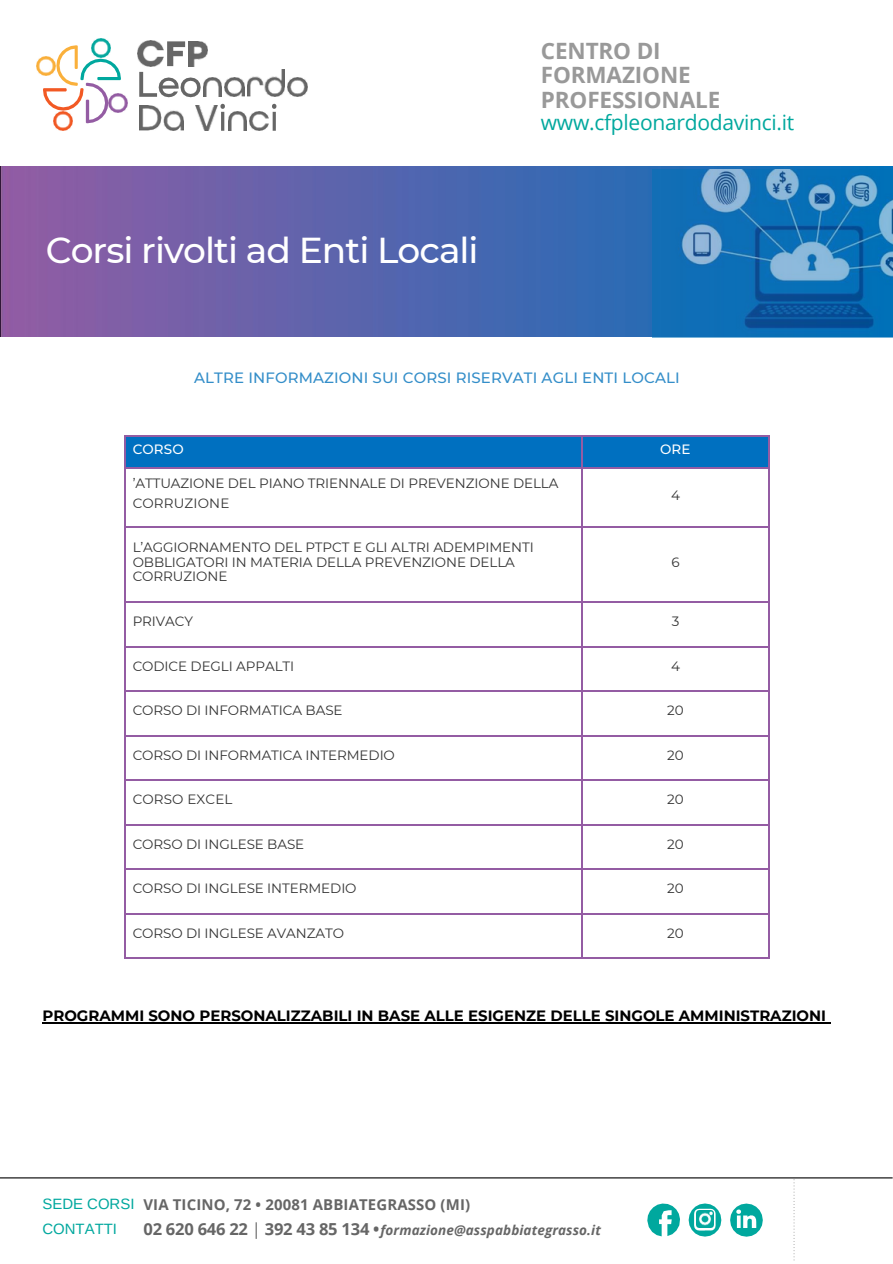
<style>
.page{position:relative;width:893px;height:1264px;background:#fff}
.page>*{position:absolute;margin:0;border:0;box-sizing:border-box;transform-origin:0 0}
.t1{font:500 36px "Montserrat";letter-spacing:-.025em;color:#fff}
.t2{font:700 22.5px/24.8px "Open Sans";letter-spacing:-.005em;color:#999}
.t3{font:21px "Open Sans";letter-spacing:-.015em;color:#00a89e}
.t4{font:700 16.5px "Open Sans";letter-spacing:-.015em;color:#666}
.t5{font:700 15px "Montserrat";color:#000}
.t6{font:500 15px "Montserrat";letter-spacing:.01em;color:#348ec9}
.t7{font:700 15px "Open Sans";letter-spacing:.01em;color:#666}
.t8{font:15px/24.8px "Arimo";color:#00a89e}
.t9{font:13.5px/14.5px "Montserrat";letter-spacing:-.005em;color:#333}
.t10{font:italic 700 13.5px "Open Sans";letter-spacing:.01em;color:#666}
.t11{font:500 13.5px "Montserrat";letter-spacing:.005em;color:#fff}
.s1{font-weight:400}
</style>
<div class="page">
<svg style="left:167px;top:41px;width:18px;height:25px"></svg>
<svg style="left:139px;top:72px;width:62px;height:25px"></svg>
<svg style="left:43px;top:45px;width:78px;height:78px"></svg>
<svg style="left:220px;top:104px;width:5px;height:27px"></svg>
<svg style="left:272px;top:104px;width:4px;height:27px"></svg>
<img style="left:91px;top:38px;width:19px;height:19px">
<img style="left:138px;top:41px;width:26px;height:26px">
<img style="left:188px;top:41px;width:19px;height:25px">
<img style="left:36px;top:56px;width:19px;height:19px">
<img style="left:247px;top:70px;width:37px;height:27px">
<img style="left:203px;top:77px;width:18px;height:19px">
<img style="left:224px;top:77px;width:20px;height:19px">
<img style="left:287px;top:77px;width:20px;height:19px">
<img style="left:109px;top:93px;width:19px;height:20px">
<img style="left:54px;top:111px;width:19px;height:19px">
<img style="left:139px;top:106px;width:44px;height:24px">
<img style="left:195px;top:106px;width:23px;height:24px">
<img style="left:228px;top:111px;width:18px;height:19px">
<img style="left:250px;top:111px;width:19px;height:19px">
<img style="left:0;top:167px;width:892px;height:170px">
<img style="left:652px;top:170px;width:240px;height:167px">
<div style="left:125px;top:459px;width:456px;height:8px;background:#0070c0"></div>
<div style="left:125px;top:436px;width:456px;height:23px;background:#0070c0"></div>
<div style="left:582px;top:459px;width:186px;height:8px;background:#0070c0"></div>
<div style="left:582px;top:436px;width:186px;height:23px;background:#0070c0"></div>
<hr style="left:125px;top:435px;width:456px;height:1px;background:#945ca3">
<hr style="left:582px;top:435px;width:186px;height:1px;background:#945ca3">
<hr style="left:124px;top:436px;width:1px;height:31px;background:#945ca3">
<hr style="left:581px;top:436px;width:1px;height:31px;background:#945ca3">
<hr style="left:768px;top:436px;width:1px;height:31px;background:#945ca3">
<hr style="left:125px;top:467px;width:456px;height:1px;background:#945ca3">
<hr style="left:582px;top:467px;width:186px;height:1px;background:#945ca3">
<hr style="left:124px;top:468px;width:1px;height:59px;background:#945ca3">
<hr style="left:581px;top:468px;width:1px;height:59px;background:#945ca3">
<hr style="left:768px;top:468px;width:1px;height:59px;background:#945ca3">
<hr style="left:125px;top:527px;width:456px;height:1px;background:#945ca3">
<hr style="left:582px;top:527px;width:186px;height:1px;background:#945ca3">
<hr style="left:124px;top:528px;width:1px;height:73px;background:#945ca3">
<hr style="left:581px;top:528px;width:1px;height:73px;background:#945ca3">
<hr style="left:768px;top:528px;width:1px;height:73px;background:#945ca3">
<hr style="left:125px;top:601px;width:456px;height:1px;background:#945ca3">
<hr style="left:582px;top:601px;width:186px;height:1px;background:#945ca3">
<hr style="left:124px;top:602px;width:1px;height:44px;background:#945ca3">
<hr style="left:581px;top:602px;width:1px;height:44px;background:#945ca3">
<hr style="left:768px;top:602px;width:1px;height:44px;background:#945ca3">
<hr style="left:125px;top:646px;width:456px;height:1px;background:#945ca3">
<hr style="left:582px;top:646px;width:186px;height:1px;background:#945ca3">
<hr style="left:124px;top:647px;width:1px;height:43px;background:#945ca3">
<hr style="left:581px;top:647px;width:1px;height:43px;background:#945ca3">
<hr style="left:768px;top:647px;width:1px;height:43px;background:#945ca3">
<hr style="left:125px;top:690px;width:456px;height:1px;background:#945ca3">
<hr style="left:582px;top:690px;width:186px;height:1px;background:#945ca3">
<hr style="left:124px;top:691px;width:1px;height:44px;background:#945ca3">
<hr style="left:581px;top:691px;width:1px;height:44px;background:#945ca3">
<hr style="left:768px;top:691px;width:1px;height:44px;background:#945ca3">
<hr style="left:125px;top:735px;width:456px;height:1px;background:#945ca3">
<hr style="left:582px;top:735px;width:186px;height:1px;background:#945ca3">
<hr style="left:124px;top:736px;width:1px;height:43px;background:#945ca3">
<hr style="left:581px;top:736px;width:1px;height:43px;background:#945ca3">
<hr style="left:768px;top:736px;width:1px;height:43px;background:#945ca3">
<hr style="left:125px;top:779px;width:456px;height:1px;background:#945ca3">
<hr style="left:582px;top:779px;width:186px;height:1px;background:#945ca3">
<hr style="left:124px;top:780px;width:1px;height:44px;background:#945ca3">
<hr style="left:581px;top:780px;width:1px;height:44px;background:#945ca3">
<hr style="left:768px;top:780px;width:1px;height:44px;background:#945ca3">
<hr style="left:125px;top:824px;width:456px;height:1px;background:#945ca3">
<hr style="left:582px;top:824px;width:186px;height:1px;background:#945ca3">
<hr style="left:124px;top:825px;width:1px;height:43px;background:#945ca3">
<hr style="left:581px;top:825px;width:1px;height:43px;background:#945ca3">
<hr style="left:768px;top:825px;width:1px;height:43px;background:#945ca3">
<hr style="left:125px;top:868px;width:456px;height:1px;background:#945ca3">
<hr style="left:582px;top:868px;width:186px;height:1px;background:#945ca3">
<hr style="left:124px;top:869px;width:1px;height:44px;background:#945ca3">
<hr style="left:581px;top:869px;width:1px;height:44px;background:#945ca3">
<hr style="left:768px;top:869px;width:1px;height:44px;background:#945ca3">
<hr style="left:125px;top:913px;width:456px;height:1px;background:#945ca3">
<hr style="left:582px;top:913px;width:186px;height:1px;background:#945ca3">
<hr style="left:124px;top:914px;width:1px;height:43px;background:#945ca3">
<hr style="left:125px;top:957px;width:456px;height:1px;background:#945ca3">
<hr style="left:581px;top:914px;width:1px;height:43px;background:#945ca3">
<hr style="left:582px;top:957px;width:186px;height:1px;background:#945ca3">
<hr style="left:768px;top:914px;width:1px;height:43px;background:#945ca3">
<hr style="left:0;top:1177px;width:892px;height:1px;background:#000">
<svg style="left:793px;top:1179px;width:1px;height:81px"></svg>
<svg style="left:730px;top:1203px;width:32px;height:33px"></svg>
<svg style="left:647px;top:1203px;width:33px;height:33px"></svg>
<svg style="left:688px;top:1203px;width:33px;height:33px"></svg>
<img style="left:696px;top:1210px;width:17px;height:17px">
<hr style="left:42px;top:1022px;width:784px;height:1px;background:#000">
<p class="t1" style="left:46px;top:228px;width:434px">Corsi rivolti ad Enti Locali</p>
<p class="t2" style="left:541px;top:38px;width:181px">CENTRO DI<br>FORMAZIONE<br>PROFESSIONALE</p>
<p class="t3" style="left:541px;top:108px;width:255px">www.cfpleonardodavinci.it</p>
<p class="t6" style="left:194px;top:369px;width:487px">ALTRE INFORMAZIONI SUI CORSI RISERVATI AGLI ENTI LOCALI</p>
<p class="t11" style="left:133px;top:441px;width:52px">CORSO</p>
<p class="t9" style="left:133px;top:476px;width:427px">’ATTUAZIONE DEL PIANO TRIENNALE DI PREVENZIONE DELLA</p>
<p class="t9" style="left:133px;top:496px;width:98px">CORRUZIONE</p>
<p class="t9" style="left:133px;top:540px;width:402px">L’AGGIORNAMENTO DEL PTPCT E GLI ALTRI ADEMPIMENTI<br>OBBLIGATORI IN MATERIA DELLA PREVENZIONE DELLA<br>CORRUZIONE</p>
<p class="t9" style="left:133px;top:613px;width:62px">PRIVACY</p>
<p class="t9" style="left:133px;top:658px;width:163px">CODICE DEGLI APPALTI</p>
<p class="t9" style="left:133px;top:703px;width:211px">CORSO DI INFORMATICA BASE</p>
<p class="t9" style="left:133px;top:747px;width:264px">CORSO DI INFORMATICA INTERMEDIO</p>
<p class="t9" style="left:133px;top:792px;width:101px">CORSO EXCEL</p>
<p class="t9" style="left:133px;top:836px;width:173px">CORSO DI INGLESE BASE</p>
<p class="t9" style="left:133px;top:881px;width:225px">CORSO DI INGLESE INTERMEDIO</p>
<p class="t9" style="left:133px;top:925px;width:213px">CORSO DI INGLESE AVANZATO</p>
<p class="t11" style="left:660px;top:440px;width:32px">ORE</p>
<p class="t9" style="left:671px;top:487px;width:10px">4</p>
<p class="t9" style="left:671px;top:554px;width:10px">6</p>
<p class="t9" style="left:672px;top:613px;width:9px">3</p>
<p class="t9" style="left:671px;top:658px;width:10px">4</p>
<p class="t9" style="left:667px;top:703px;width:18px">20</p>
<p class="t9" style="left:667px;top:747px;width:18px">20</p>
<p class="t9" style="left:667px;top:792px;width:18px">20</p>
<p class="t9" style="left:667px;top:836px;width:18px">20</p>
<p class="t9" style="left:667px;top:881px;width:18px">20</p>
<p class="t9" style="left:667px;top:925px;width:18px">20</p>
<p class="t5" style="left:42px;top:1006px;width:785px">PROGRAMMI SONO PERSONALIZZABILI IN BASE ALLE ESIGENZE DELLE SINGOLE AMMINISTRAZIONI</p>
<p class="t8" style="left:42px;top:1191px;width:93px">SEDE CORSI<br>CONTATTI</p>
<p class="t7" style="left:143px;top:1193px;width:328px">VIA TICINO, 72 • 20081 ABBIATEGRASSO (MI)</p>
<p class="t4" style="left:143px;top:1216px;width:237px">02 620 646 22 <span class="s1">|</span> 392 43 85 134 •</p>
<p class="t10" style="left:380px;top:1220px;width:222px">formazione@asspabbiategrasso.it</p>
</div>
